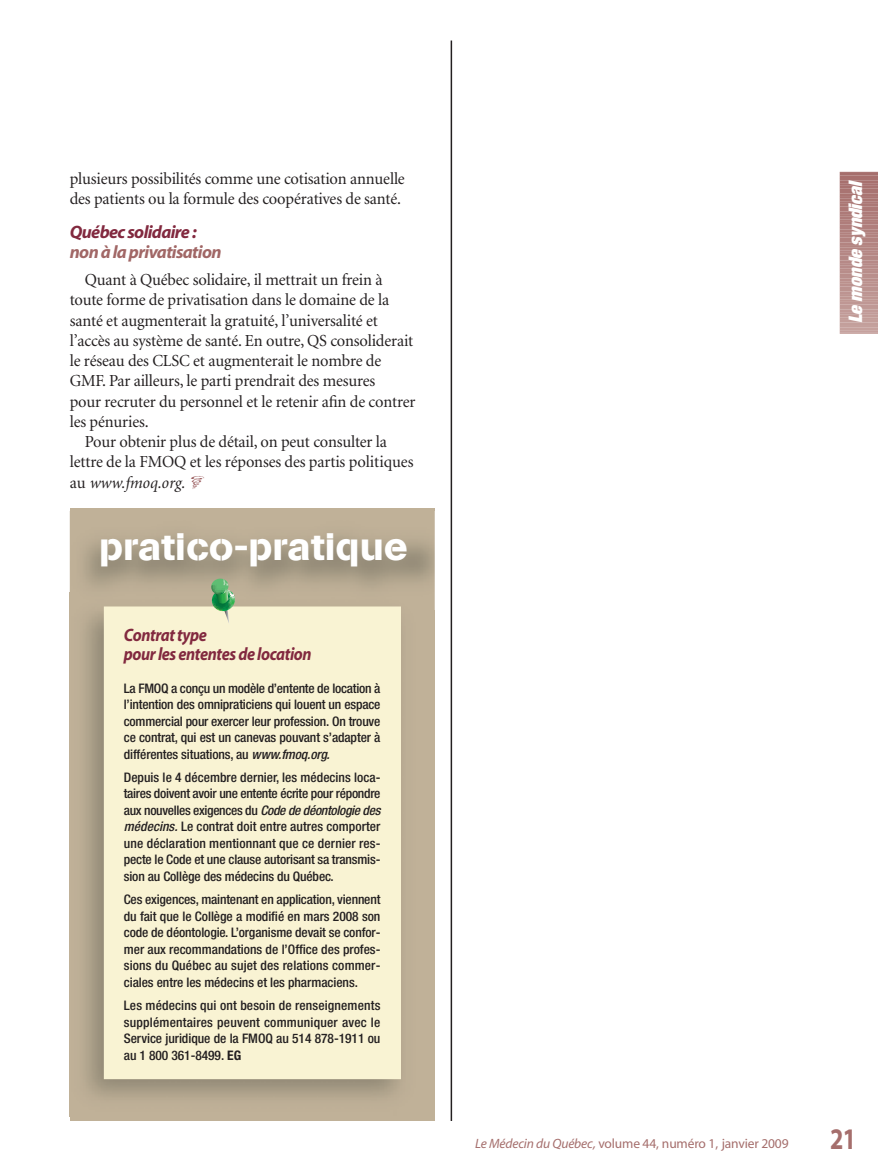
<style>
.page{position:relative;width:878px;height:1175px;background:#fff}
.page>*{position:absolute;margin:0;border:0;box-sizing:border-box;transform-origin:0 0}
.t1{font:37.8px "AG Book Stencil";color:#fff;scale:1.05 1}
.t2{font:700 30px "Myriad";color:#a56e6c;scale:.8 1}
.t3{font:italic 900 expanded 18.75px "Helvetica Neue";color:#fff}
.t4{font:italic 700 18px/19.5px "Myriad";letter-spacing:-.025em;color:#82293f;scale:.9 1}
.t5{font:italic 700 18px "Myriad";letter-spacing:-.035em;color:#a16766}
.t6{font:italic 700 18px "Myriad";letter-spacing:-.025em;color:#82293f}
.t7{font:16.8px/20.2px "Minion";letter-spacing:-.01em;color:#231f20}
.t8{font:italic 16.8px "Minion";color:#231f20}
.t9{font:13.5px "Myriad";letter-spacing:-.01em;color:#a56e6c}
.t10{font:500 condensed 13.2px/16.5px "Helvetica Neue";letter-spacing:-.005em;color:#231f20;text-align:justify}
.s1{font-style:normal}
.s2{font-style:italic}
.s3{font-weight:700}
</style>
<div class="page">
<hr style="left:839px;top:333px;width:39px;height:1px;background:#c7a39f">
<hr style="left:839px;top:331px;width:39px;height:1px;background:#c5a19e">
<hr style="left:839px;top:328px;width:39px;height:2px;background:#c5a19d">
<hr style="left:839px;top:325px;width:39px;height:2px;background:#c4a09c">
<hr style="left:839px;top:323px;width:39px;height:1px;background:#c39f9b">
<hr style="left:839px;top:320px;width:39px;height:2px;background:#c39e9a">
<hr style="left:839px;top:318px;width:39px;height:1px;background:#c39d99">
<hr style="left:839px;top:315px;width:39px;height:2px;background:#c29c98">
<hr style="left:839px;top:313px;width:39px;height:1px;background:#c19b98">
<hr style="left:839px;top:310px;width:39px;height:2px;background:#c19a97">
<hr style="left:839px;top:307px;width:39px;height:2px;background:#c09a96">
<hr style="left:839px;top:305px;width:39px;height:1px;background:#bf9895">
<hr style="left:839px;top:302px;width:39px;height:2px;background:#bf9794">
<hr style="left:839px;top:300px;width:39px;height:1px;background:#bf9793">
<hr style="left:839px;top:297px;width:39px;height:2px;background:#be9692">
<hr style="left:839px;top:295px;width:39px;height:1px;background:#bd9591">
<hr style="left:839px;top:292px;width:39px;height:1px;background:#bd9491">
<hr style="left:839px;top:289px;width:39px;height:2px;background:#bb938f">
<hr style="left:839px;top:287px;width:39px;height:1px;background:#bb928f">
<hr style="left:839px;top:284px;width:39px;height:2px;background:#bb918e">
<hr style="left:839px;top:282px;width:39px;height:1px;background:#bb918d">
<hr style="left:839px;top:279px;width:39px;height:2px;background:#ba8f8c">
<hr style="left:839px;top:276px;width:39px;height:2px;background:#b98f8c">
<hr style="left:839px;top:274px;width:39px;height:1px;background:#b98e8b">
<hr style="left:839px;top:271px;width:39px;height:2px;background:#b88d8a">
<hr style="left:839px;top:269px;width:39px;height:1px;background:#b88c89">
<hr style="left:839px;top:266px;width:39px;height:2px;background:#b78b89">
<hr style="left:839px;top:264px;width:39px;height:1px;background:#b68a88">
<hr style="left:839px;top:261px;width:39px;height:2px;background:#b68987">
<hr style="left:839px;top:258px;width:39px;height:2px;background:#b58986">
<hr style="left:839px;top:256px;width:39px;height:1px;background:#b48785">
<hr style="left:839px;top:253px;width:39px;height:2px;background:#b58784">
<hr style="left:839px;top:251px;width:39px;height:1px;background:#b48684">
<hr style="left:839px;top:248px;width:39px;height:2px;background:#b48683">
<hr style="left:839px;top:246px;width:39px;height:1px;background:#b38582">
<hr style="left:839px;top:243px;width:39px;height:1px;background:#b38481">
<hr style="left:839px;top:240px;width:39px;height:2px;background:#b28381">
<hr style="left:839px;top:238px;width:39px;height:1px;background:#b2827f">
<hr style="left:839px;top:235px;width:39px;height:2px;background:#b2827f">
<hr style="left:839px;top:233px;width:39px;height:1px;background:#b1817e">
<hr style="left:839px;top:230px;width:39px;height:2px;background:#b0807d">
<hr style="left:839px;top:227px;width:39px;height:2px;background:#b07f7d">
<hr style="left:839px;top:225px;width:39px;height:1px;background:#b07e7c">
<hr style="left:839px;top:222px;width:39px;height:2px;background:#af7d7b">
<hr style="left:839px;top:220px;width:39px;height:1px;background:#af7d7a">
<hr style="left:839px;top:217px;width:39px;height:2px;background:#ae7c7a">
<hr style="left:839px;top:215px;width:39px;height:1px;background:#ad7b78">
<hr style="left:839px;top:212px;width:39px;height:2px;background:#ad7a78">
<hr style="left:839px;top:209px;width:39px;height:2px;background:#ad7977">
<hr style="left:839px;top:207px;width:39px;height:1px;background:#ac7876">
<hr style="left:839px;top:204px;width:39px;height:2px;background:#ab7875">
<hr style="left:839px;top:202px;width:39px;height:1px;background:#ab7775">
<hr style="left:839px;top:199px;width:39px;height:2px;background:#aa7673">
<hr style="left:839px;top:197px;width:39px;height:1px;background:#aa7573">
<hr style="left:839px;top:194px;width:39px;height:1px;background:#aa7572">
<hr style="left:839px;top:191px;width:39px;height:2px;background:#a97472">
<hr style="left:839px;top:189px;width:39px;height:1px;background:#a97371">
<hr style="left:839px;top:186px;width:39px;height:2px;background:#a87270">
<hr style="left:839px;top:184px;width:39px;height:1px;background:#a87170">
<hr style="left:839px;top:181px;width:39px;height:2px;background:#a7706e">
<hr style="left:839px;top:178px;width:39px;height:2px;background:#a7706e">
<hr style="left:839px;top:176px;width:39px;height:1px;background:#a76f6d">
<hr style="left:839px;top:173px;width:39px;height:2px;background:#a56e6c">
<hr style="left:839px;top:172px;width:39px;height:1px;background:#a56e6c">
<svg style="left:70px;top:508px;width:364px;height:612px;background:#b8aa92"></svg>
<img style="left:85px;top:607px;width:314px;height:490px">
<div style="left:104px;top:606px;width:297px;height:473px;background:#f9f3d3"></div>
<svg style="left:211px;top:578px;width:24px;height:45px"></svg>
<hr style="left:450px;top:40px;width:2px;height:1080px;background:#231f20">
<p class="t7" style="left:70px;top:170px;width:336px">plusieurs possibilités comme une cotisation annuelle des patients ou la formule des coopératives de santé.</p>
<h3 class="t6" style="left:70px;top:225px;width:128px">Québec solidaire :</h3>
<h3 class="t5" style="left:70px;top:245px;width:153px">non à la privatisation</h3>
<p class="t7" style="left:85px;top:271px;width:299px">Quant à Québec solidaire, il mettrait un frein à</p>
<p class="t7" style="left:70px;top:291px;width:321px">toute forme de privatisation dans le domaine de la</p>
<p class="t7" style="left:70px;top:311px;width:309px">santé et augmenterait la gratuité, l’universalité et</p>
<p class="t7" style="left:70px;top:332px;width:345px">l’accès au système de santé. En outre, QS consoliderait</p>
<p class="t7" style="left:70px;top:352px;width:313px">le réseau des CLSC et augmenterait le nombre de</p>
<p class="t7" style="left:70px;top:372px;width:307px">GMF. Par ailleurs, le parti prendrait des mesures</p>
<p class="t7" style="left:70px;top:392px;width:347px">pour recruter du personnel et le retenir afin de contrer</p>
<p class="t7" style="left:70px;top:413px;width:80px">les pénuries.</p>
<p class="t7" style="left:85px;top:433px;width:303px">Pour obtenir plus de détail, on peut consulter la</p>
<p class="t7" style="left:70px;top:453px;width:345px">lettre de la FMOQ et les réponses des partis politiques</p>
<p class="t8" style="left:70px;top:476px;width:117px"><span class="s1">au</span> www.fmoq.org.</p>
<h1 class="t1" style="left:99px;top:524px;width:295px">pratico-pratique</h1>
<h3 class="t4" style="left:124px;top:626px;width:210px">Contrat type<br>pour les ententes de location</h3>
<p class="t10" style="left:124px;top:680px;width:258px">La FMOQ a conçu un modèle d’entente de location à l’intention des omnipraticiens qui louent un espace commercial pour exercer leur profession. On trouve ce contrat, qui est un canevas pouvant s’adapter à différentes situations, au <span class="s2">www.fmoq.org.</span></p>
<p class="t10" style="left:124px;top:770px;width:261px;text-align:left">Depuis le 4 décembre dernier, les médecins loca&shy;taires doivent avoir une entente écrite pour répondre aux nouvelles exigences du <span class="s2">Code de déontologie des médecins.</span>Le contrat doit entre autres comporter une déclaration mentionnant que ce dernier res&shy;pecte le Code et une clause autorisant sa transmis&shy;sion au Collège des médecins du Québec.</p>
<p class="t10" style="left:124px;top:892px;width:258px">Ces exigences, maintenant en application, viennent du fait que le Collège a modifié en mars 2008 son code de déontologie. L’organisme devait se confor&shy;mer aux recommandations de l’Office des profes&shy;sions du Québec au sujet des relations commer&shy;ciales entre les médecins et les pharmaciens.</p>
<p class="t10" style="left:124px;top:998px;width:258px">Les médecins qui ont besoin de renseignements supplémentaires peuvent communiquer avec le Service juridique de la FMOQ au 514 878-1911 ou au 1 800 361-8499. <span class="s3">EG</span></p>
<h3 class="t3" style="left:848px;top:323px;width:142px;rotate:-90deg">Le monde syndical</h3>
<p class="t9" style="left:475px;top:1138px;width:315px"><span class="s2">Le Médecin du Québec,</span> volume 44, numéro 1, janvier 2009</p>
<h2 class="t2" style="left:830px;top:1127px;width:34px">21</h2>
</div>
